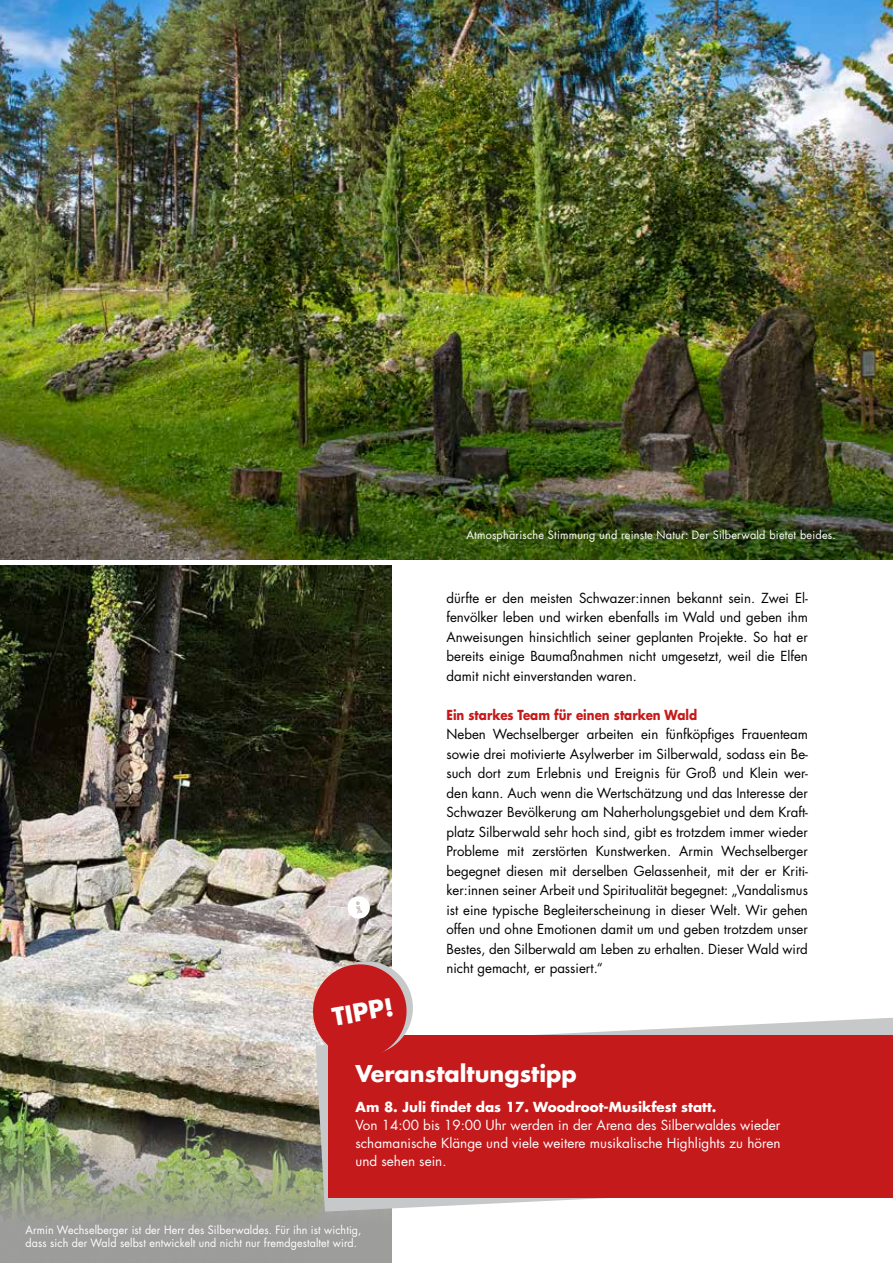
<style>
.page{position:relative;width:893px;height:1263px;background:#fff}
.page>*{position:absolute;margin:0;border:0;box-sizing:border-box;transform-origin:0 0}
.t1{font:700 24px "Futura LT Pro";color:#fff}
.t2{font:700 22.5px "Futura LT Pro";color:#fff}
.t3{font:13.5px/19.5px "Futura LT Pro";color:#000;text-align:justify}
.t4{font:13.5px/18px "Futura LT Pro";color:#fff;text-align:justify}
.t5{font:700 13.5px "Futura LT Pro";color:#fff}
.t6{font:700 13.5px "Futura LT Pro";color:#c51a1b;scale:.88 1}
.t7{font:11.25px/13.5px "Futura LT Pro";letter-spacing:.01em;color:#fff;scale:.95 1}
.t8{font:11.25px "Futura LT Pro";letter-spacing:.01em;color:#fff}
</style>
<div class="page">
<img style="left:0;top:0;width:893px;height:559px">
<img style="left:0;top:566px;width:391px;height:697px">
<svg style="left:316px;top:1018px;width:577px;height:193px"></svg>
<div style="left:328px;top:1035px;width:565px;height:163px;background:#c51a1b"></div>
<svg style="left:309px;top:957px;width:108px;height:105px"></svg>
<svg style="left:347px;top:896px;width:23px;height:23px"></svg>
<p class="t8" style="left:466px;top:527px;width:371px">Atmosphärische Stimmung und reinste Natur: Der Silberwald bietet beides.</p>
<h1 class="t1" style="left:329px;top:999px;width:63px;rotate:-10deg">TIPP!</h1>
<p class="t3" style="left:446px;top:588px;width:363px">dürfte er den meisten Schwazer:innen bekannt sein. Zwei El&shy;fenvölker leben und wirken ebenfalls im Wald und geben ihm Anweisungen hinsichtlich seiner geplanten Projekte. So hat er bereits einige Baumaßnahmen nicht umgesetzt, weil die Elfen damit nicht einverstanden waren.</p>
<p class="t6" style="left:446px;top:704px;width:286px">Ein starkes Team für einen starken Wald</p>
<p class="t3" style="left:446px;top:724px;width:363px">Neben Wechselberger arbeiten ein fünfköpfiges Frauenteam sowie drei motivierte Asylwerber im Silberwald, sodass ein Be&shy;such dort zum Erlebnis und Ereignis für Groß und Klein wer&shy;den kann. Auch wenn die Wertschätzung und das Interesse der Schwazer Bevölkerung am Naherholungsgebiet und dem Kraft&shy;platz Silberwald sehr hoch sind, gibt es trotzdem immer wieder Probleme mit zerstörten Kunstwerken. Armin Wechselberger begegnet diesen mit derselben Gelassenheit, mit der er Kriti&shy;ker:innen seiner Arbeit und Spiritualität begegnet: „Vandalismus ist eine typische Begleiterscheinung in dieser Welt. Wir gehen offen und ohne Emotionen damit um und geben trotzdem unser Bestes, den Silberwald am Leben zu erhalten. Dieser Wald wird nicht gemacht, er passiert.“</p>
<h2 class="t2" style="left:355px;top:1057px;width:223px">Veranstaltungstipp</h2>
<p class="t5" style="left:355px;top:1097px;width:363px">Am 8. Juli findet das 17. Woodroot-Musikfest statt.</p>
<p class="t4" style="left:355px;top:1116px;width:426px">Von 14:00 bis 19:00 Uhr werden in der Arena des Silberwaldes wieder schamanische Klänge und viele weitere musikalische Highlights zu hören und sehen sein.</p>
<p class="t7" style="left:26px;top:1223px;width:355px">Armin Wechselberger ist der Herr des Silberwaldes. Für ihn ist wichtig, dass sich der Wald selbst entwickelt und nicht nur fremdgestaltet wird.</p>
</div>
